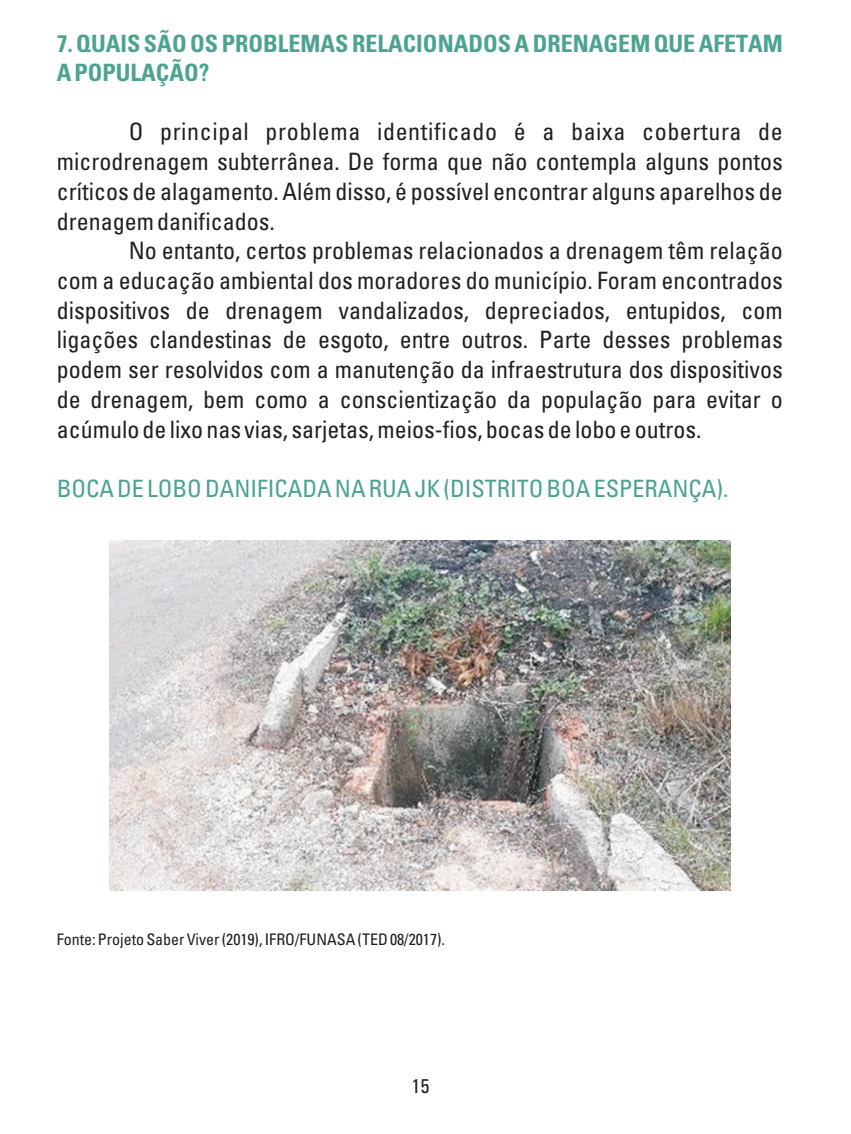
<style>
.page{position:relative;width:851px;height:1134px;background:#fff}
.page>*{position:absolute;margin:0;border:0;box-sizing:border-box;transform-origin:0 0}
.t1{font:condensed 24px/29.8px "Univers";color:#231f20;text-align:justify}
.t2{font:700 condensed 24px/29.2px "Univers";color:#4ca391}
.t3{font:condensed 24px "Univers";color:#4ca391}
.t4{font:500 condensed 20px "Univers";color:#231f20}
.t5{font:condensed 16px "Univers";color:#231f20}
</style>
<div class="page">
<img style="left:109px;top:541px;width:621px;height:349px">
<p class="t2" style="left:57px;top:31px;width:727px">7. QUAIS SÃO OS PROBLEMAS RELACIONADOS A DRENAGEM QUE AFETAM<br>A POPULAÇÃO?</p>
<p class="t1" style="left:57px;top:119px;width:727px;text-indent:72px">O principal problema identificado é a baixa cobertura de microdrenagem subterrânea. De forma que não contempla alguns pontos críticos de alagamento. Além disso, é possível encontrar alguns aparelhos de drenagem danificados.</p>
<p class="t1" style="left:57px;top:238px;width:727px;text-indent:72px">No entanto, certos problemas relacionados a drenagem têm relação com a educação ambiental dos moradores do município. Foram encontrados dispositivos de drenagem vandalizados, depreciados, entupidos, com ligações clandestinas de esgoto, entre outros. Parte desses problemas podem ser resolvidos com a manutenção da infraestrutura dos dispositivos de drenagem, bem como a conscientização da população para evitar o acúmulo de lixo nas vias, sarjetas, meios-fios, bocas de lobo e outros.</p>
<p class="t3" style="left:57px;top:480px;width:673px">BOCA DE LOBO DANIFICADA NA RUA JK (DISTRITO BOA ESPERANÇA).</p>
<p class="t5" style="left:57px;top:934px;width:390px">Fonte: Projeto Saber Viver (2019), IFRO/FUNASA (TED 08/2017).</p>
<p class="t4" style="left:411px;top:1079px;width:20px">15</p>
</div>
